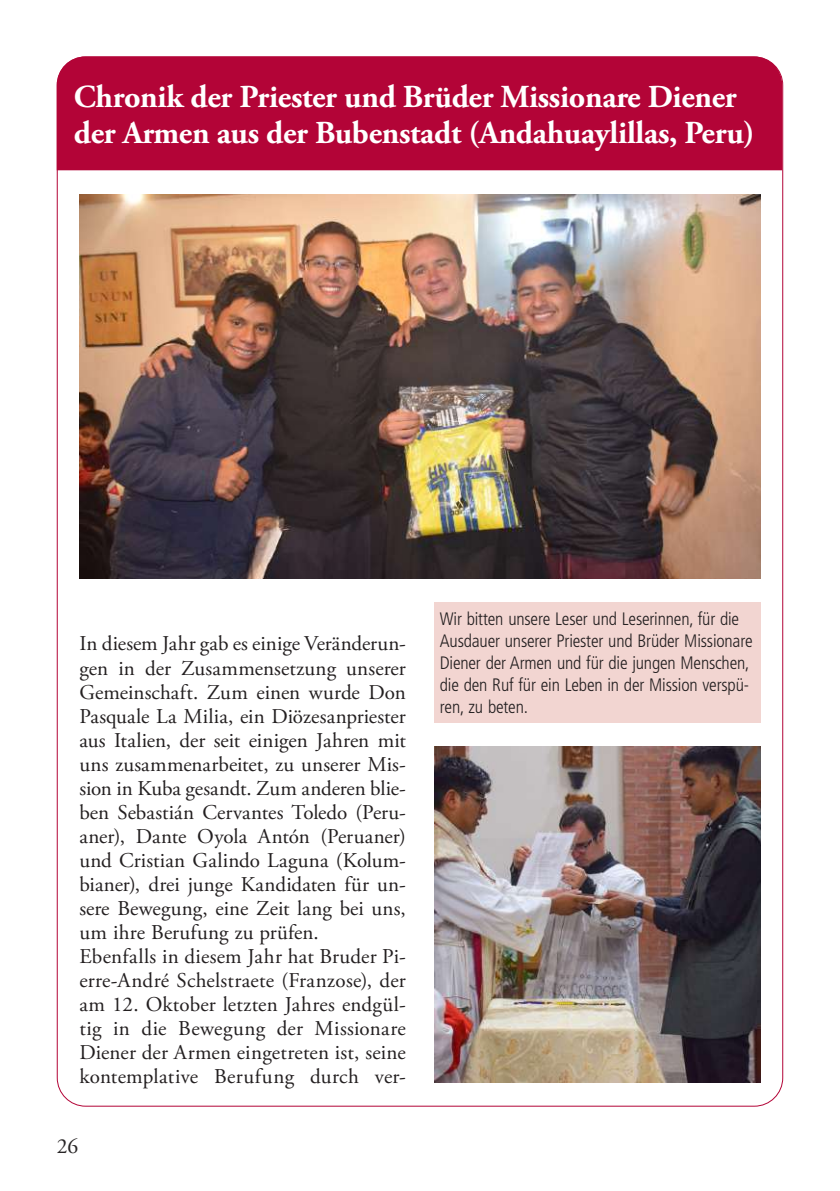
<style>
.page{position:relative;width:840px;height:1191px;background:#fff}
.page>*{position:absolute;margin:0;border:0;box-sizing:border-box;transform-origin:0 0}
.t1{font:700 32px/36px "Adobe Garamond Pro";letter-spacing:-.01em;color:#fff}
.t2{font:21.6px "Adobe Garamond Pro";color:#282526}
.t3{font:21px/24px "Adobe Garamond Pro";letter-spacing:.005em;color:#231f20}
.t4{font:300 condensed 18px/22px "Frutiger LT Std";letter-spacing:-.01em;color:#231f20}
</style>
<div class="page">
<div style="left:57px;top:57px;width:724px;height:113px;background:#b30437"></div>
<img style="left:434px;top:746px;width:326px;height:336px">
<img style="left:79px;top:194px;width:681px;height:384px">
<div style="left:434px;top:602px;width:326px;height:120px;background:#f2d5d1"></div>
<h1 class="t1" style="left:74px;top:79px;width:682px">Chronik der Priester und Brüder Missionare Diener der Armen aus der Bubenstadt (Andahuaylillas, Peru)</h1>
<p class="t3" style="left:79px;top:632px;width:328px">In diesem Jahr gab es einige Veränderun&shy;gen in der Zusammensetzung unserer Gemeinschaft. Zum einen wurde Don Pasquale La Milia, ein Diözesanpriester aus Italien, der seit einigen Jahren mit uns zusammenarbeitet, zu unserer Mis&shy;sion in Kuba gesandt. Zum anderen blie&shy;ben Sebastián Cervantes Toledo (Peru&shy;aner), Dante Oyola Antón (Peruaner) und Cristian Galindo Laguna (Kolum&shy;bianer), drei junge Kandidaten für un&shy;sere Bewegung, eine Zeit lang bei uns, um ihre Berufung zu prüfen.<br>Ebenfalls in diesem Jahr hat Bruder Pi&shy;erre-André Schelstraete (Franzose), der am 12. Oktober letzten Jahres endgül&shy;tig in die Bewegung der Missionare Diener der Armen eingetreten ist, seine kontemplative Berufung durch ver-</p>
<p class="t2" style="left:57px;top:1133px;width:23px">26</p>
<p class="t4" style="left:439px;top:608px;width:314px">Wir bitten unsere Leser und Leserinnen, für die Ausdauer unserer Priester und Brüder Missionare Diener der Armen und für die jungen Menschen, die den Ruf für ein Leben in der Mission verspü&shy;ren, zu beten.</p>
</div>
